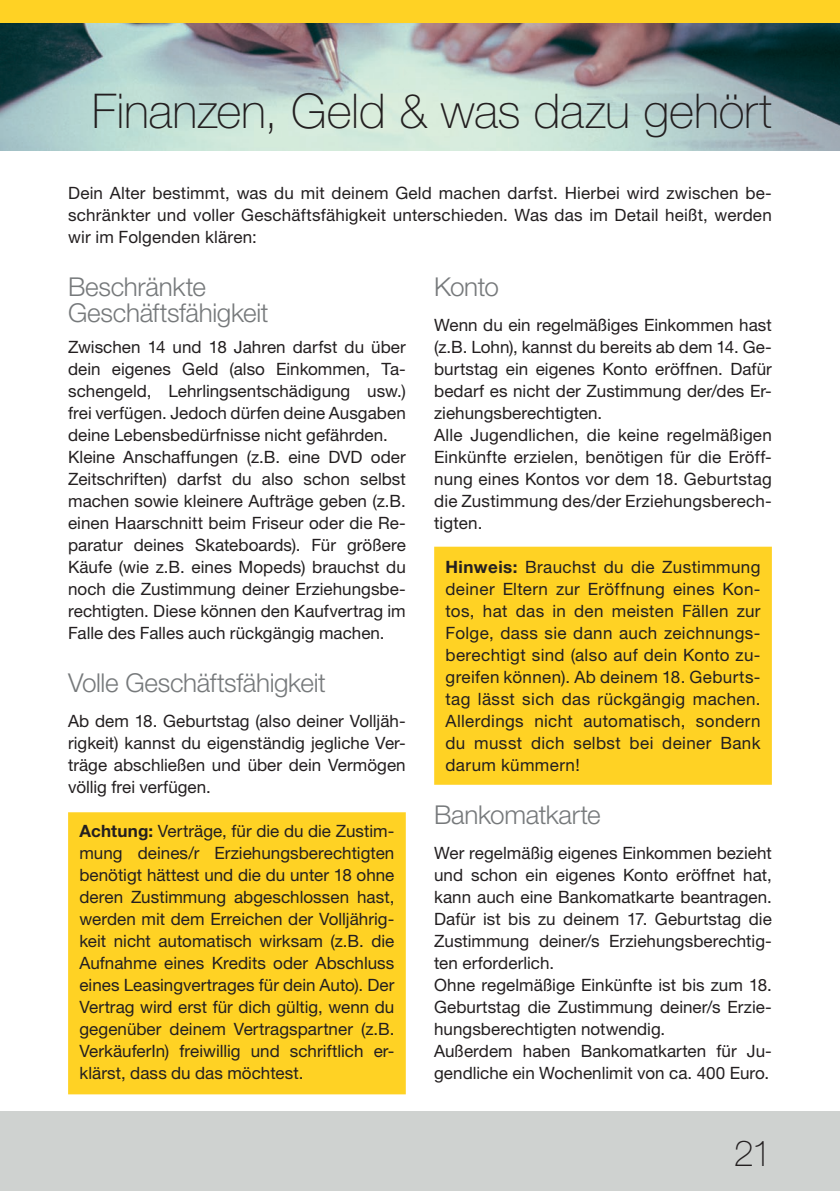
<style>
.page{position:relative;width:840px;height:1191px;background:#fff}
.page>*{position:absolute;margin:0;border:0;box-sizing:border-box;transform-origin:0 0}
.t1{font:100 48px "Helvetica Neue LT Std";letter-spacing:-.005em;color:#231f20}
.t2{font:100 36px "Helvetica Neue LT Std";color:#231f20}
.t3{font:300 26px/26px "Helvetica Neue LT Std";letter-spacing:-.01em;color:#76797b}
.t4{font:17px/22px "Helvetica Neue LT Std";letter-spacing:.005em;color:#231f20;text-align:justify}
.s1{font-weight:700}
</style>
<div class="page">
<img style="left:0;top:23px;width:839px;height:127px">
<div style="left:0;top:0;width:839px;height:23px;background:#ffd224"></div>
<div style="left:0;top:1111px;width:839px;height:80px;background:#cfd2d0"></div>
<div style="left:68px;top:812px;width:337px;height:282px;background:#ffd224"></div>
<div style="left:434px;top:546px;width:337px;height:238px;background:#ffd224"></div>
<h1 class="t1" style="left:92px;top:83px;width:681px">Finanzen, Geld &amp; was dazu gehört</h1>
<p class="t4" style="left:68px;top:181px;width:704px">Dein Alter bestimmt, was du mit deinem Geld machen darfst. Hierbei wird zwischen be&shy;schränkter und voller Geschäftsfähigkeit unterschieden. Was das im Detail heißt, werden wir im Folgenden klären:</p>
<h3 class="t3" style="left:68px;top:273px;width:202px">Beschränkte<br>Geschäftsfähigkeit</h3>
<p class="t4" style="left:68px;top:335px;width:339px;text-align:left">Zwischen 14 und 18 Jahren darfst du über dein eigenes Geld (also Einkommen, Ta&shy;schengeld, Lehrlingsentschädigung usw.) frei verfügen. Jedoch dürfen deine Ausgaben deine Lebensbedürfnisse nicht gefährden.<br>Kleine Anschaffungen (z.B. eine DVD oder Zeitschriften) darfst du also schon selbst machen sowie kleinere Aufträge geben (z.B. einen Haarschnitt beim Friseur oder die Re&shy;paratur deines Skateboards). Für größere Käufe (wie z.B. eines Mopeds) brauchst du noch die Zustimmung deiner Erziehungsbe&shy;rechtigten. Diese können den Kaufvertrag im Falle des Falles auch rückgängig machen.</p>
<h3 class="t3" style="left:68px;top:669px;width:259px">Volle Geschäftsfähigkeit</h3>
<p class="t4" style="left:68px;top:709px;width:339px">Ab dem 18. Geburtstag (also deiner Volljäh&shy;rigkeit) kannst du eigenständig jegliche Ver&shy;träge abschließen und über dein Vermögen völlig frei verfügen.</p>
<p class="t4" style="left:79px;top:819px;width:316px"><span class="s1">Achtung:</span> Verträge, für die du die Zustim&shy;mung deines/r Erziehungsberechtigten benötigt hättest und die du unter 18 ohne deren Zustimmung abgeschlossen hast, werden mit dem Erreichen der Volljährig&shy;keit nicht automatisch wirksam (z.B. die Aufnahme eines Kredits oder Abschluss eines Leasingvertrages für dein Auto). Der Vertrag wird erst für dich gültig, wenn du gegenüber deinem Vertragspartner (z.B.<br>VerkäuferIn) freiwillig und schriftlich er&shy;klärst, dass du das möchtest.</p>
<h3 class="t3" style="left:434px;top:273px;width:66px">Konto</h3>
<p class="t4" style="left:434px;top:313px;width:339px;text-align:left">Wenn du ein regelmäßiges Einkommen hast (z.B. Lohn), kannst du bereits ab dem 14. Ge&shy;burtstag ein eigenes Konto eröffnen. Dafür bedarf es nicht der Zustimmung der/des Er&shy;ziehungsberechtigten.<br>Alle Jugendlichen, die keine regelmäßigen Einkünfte erzielen, benötigen für die Eröff&shy;nung eines Kontos vor dem 18. Geburtstag die Zustimmung des/der Erziehungsberech&shy;tigten.</p>
<p class="t4" style="left:445px;top:555px;width:316px"><span class="s1">Hinweis:</span> Brauchst du die Zustimmung deiner Eltern zur Eröffnung eines Kon&shy;tos, hat das in den meisten Fällen zur Folge, dass sie dann auch zeichnungs&shy;berechtigt sind (also auf dein Konto zu&shy;greifen können). Ab deinem 18. Geburts&shy;tag lässt sich das rückgängig machen.<br>Allerdings nicht automatisch, sondern du musst dich selbst bei deiner Bank darum kümmern!</p>
<h3 class="t3" style="left:434px;top:801px;width:168px">Bankomatkarte</h3>
<p class="t4" style="left:434px;top:841px;width:339px;text-align:left">Wer regelmäßig eigenes Einkommen bezieht und schon ein eigenes Konto eröffnet hat, kann auch eine Bankomatkarte beantragen.<br>Dafür ist bis zu deinem 17. Geburtstag die Zustimmung deiner/s Erziehungsberechtig&shy;ten erforderlich.<br>Ohne regelmäßige Einkünfte ist bis zum 18.<br>Geburtstag die Zustimmung deiner/s Erzie&shy;hungsberechtigten notwendig.<br>Außerdem haben Bankomatkarten für Ju&shy;gendliche ein Wochenlimit von ca. 400 Euro.</p>
<h2 class="t2" style="left:733px;top:1132px;width:39px">21</h2>
</div>
